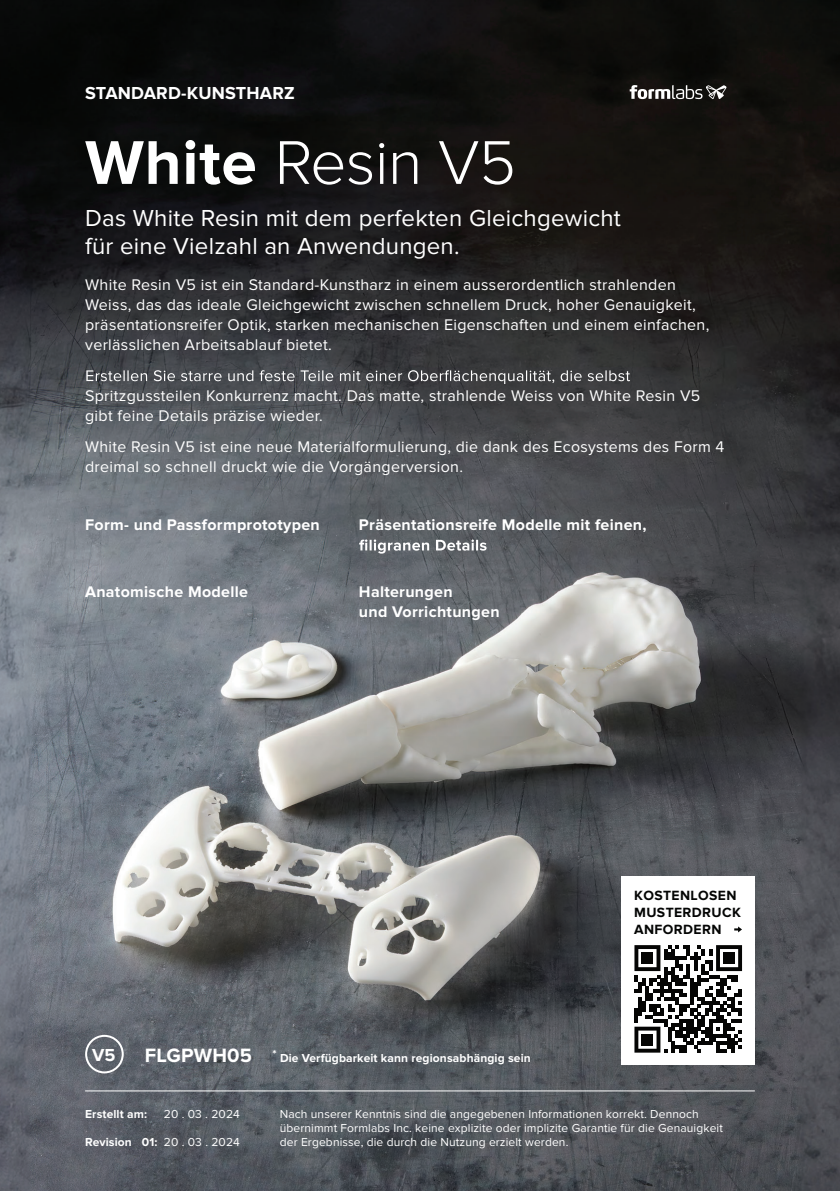
<style>
.page{position:relative;width:840px;height:1191px;background:#fff}
.page>*{position:absolute;margin:0;border:0;box-sizing:border-box;transform-origin:0 0}
.t1{font:300 64px "Proxima Nova";letter-spacing:-.01em;color:#fff}
.t2{font:24px/28.8px "Proxima Nova";letter-spacing:.01em;color:#fff}
.t3{font:700 18px "Proxima Nova";letter-spacing:.01em;color:#fff}
.t4{font:16px/20px "Proxima Nova";letter-spacing:.02em;color:#fff}
.t5{font:700 16px/20px "Proxima Nova";letter-spacing:.02em;color:#fff}
.t6{font:700 13.8px/17px "Proxima Nova";letter-spacing:.03em;color:#040504}
.t7{font:12px/14px "Proxima Nova";letter-spacing:.01em;color:#fff}
.t8{font:700 12px "Proxima Nova";letter-spacing:.01em;color:#fff}
.s1{font-weight:700}
.s2{font-size:20px}
.s3{font-weight:400}
</style>
<div class="page">
<img style="left:0;top:0;width:839px;height:1191px">
<svg style="left:86px;top:370px;width:543px;height:14px;background:#636568"></svg>
<svg style="left:359px;top:539px;width:127px;height:14px"></svg>
<svg style="left:629px;top:85px;width:97px;height:14px"></svg>
<div style="left:621px;top:876px;width:133px;height:188px;background:#fff"></div>
<svg style="left:734px;top:926px;width:7px;height:6px"></svg>
<svg style="left:634px;top:945px;width:107px;height:107px"></svg>
<div style="left:641px;top:952px;width:11px;height:11px;background:#050504"></div>
<div style="left:723px;top:952px;width:11px;height:11px;background:#050504"></div>
<div style="left:641px;top:1034px;width:11px;height:11px;background:#050504"></div>
<div style="left:85px;top:1034px;width:39px;height:39px;border:2px solid #fff;border-radius:50%"></div>
<hr style="left:85px;top:1090px;width:669px;height:1px;background:#fff">
<p class="t3" style="left:85px;top:83px;width:211px">STANDARD-KUNSTHARZ</p>
<h1 class="t1" style="left:85px;top:126px;width:432px"><span class="s1">White</span> Resin V5</h1>
<h2 class="t2" style="left:85px;top:203px;width:537px">Das White Resin mit dem perfekten Gleichgewicht für eine Vielzahl an Anwendungen.</h2>
<p class="t4" style="left:85px;top:275px;width:625px">White Resin V5 ist ein Standard-Kunstharz in einem ausserordentlich strahlenden Weiss, das das ideale Gleichgewicht zwischen schnellem Druck, hoher Genauigkeit, präsentationsreifer Optik, starken mechanischen Eigenschaften und einem einfachen, verlässlichen Arbeitsablauf bietet.</p>
<p class="t4" style="left:85px;top:386px;width:616px">Spritzgussteilen Konkurrenz macht. Das matte, strahlende Weiss von White Resin V5 gibt feine Details präzise wieder.</p>
<p class="t4" style="left:85px;top:437px;width:640px">White Resin V5 ist eine neue Materialformulierung, die dank des Ecosystems des Form 4 dreimal so schnell druckt wie die Vorgängerversion.</p>
<p class="t5" style="left:85px;top:515px;width:236px">Form- und Passformprototypen</p>
<p class="t5" style="left:359px;top:515px;width:289px">Präsentationsreife Modelle mit feinen,</p>
<p class="t5" style="left:85px;top:582px;width:164px">Anatomische Modelle</p>
<p class="t5" style="left:359px;top:582px;width:142px">Halterungen<br>und Vorrichtungen</p>
<p class="t3" style="left:92px;top:1044px;width:25px">V5</p>
<p class="t8" style="left:145px;top:1051px;width:387px"><span class="s2">FLGPWH05</span> * Die Verfügbarkeit kann regionsabhängig sein</p>
<p class="t6" style="left:633px;top:887px;width:108px">KOSTENLOSEN<br>MUSTERDRUCK<br>ANFORDERN</p>
<p class="t8" style="left:85px;top:1107px;width:63px">Erstellt am:</p>
<p class="t7" style="left:164px;top:1107px;width:77px">20 . 03 . 2024</p>
<p class="t7" style="left:279px;top:1107px;width:444px">Nach unserer Kenntnis sind die angegebenen Informationen korrekt. Dennoch übernimmt Formlabs Inc. keine explizite oder implizite Garantie für die Genauigkeit</p>
<p class="t8" style="left:85px;top:1135px;width:156px">Revision 01: <span class="s3">20 . 03 . 2024</span></p>
<p class="t7" style="left:280px;top:1135px;width:290px">der Ergebnisse, die durch die Nutzung erzielt werden.</p>
</div>
